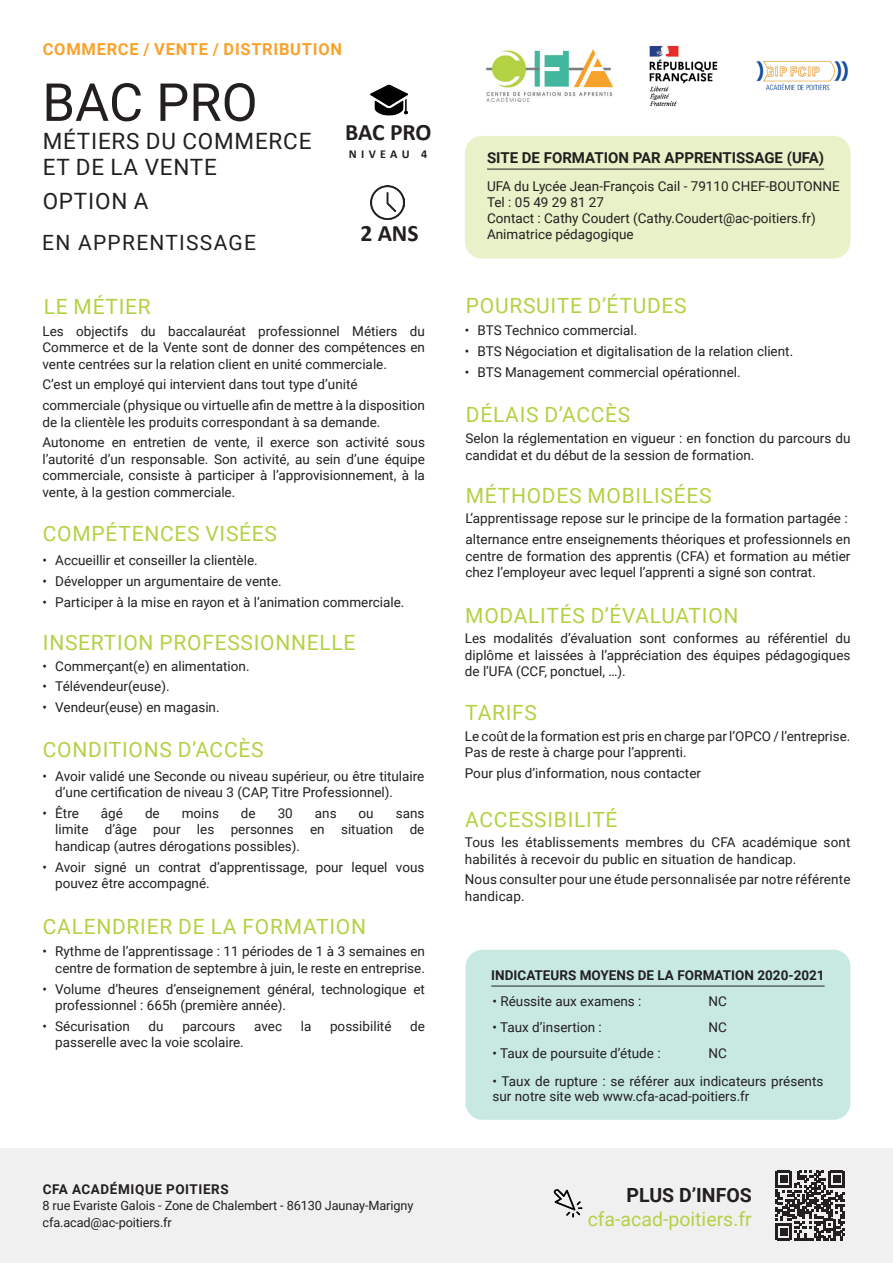
<style>
.page{position:relative;width:893px;height:1263px;background:#fff}
.page>*{position:absolute;margin:0;border:0;box-sizing:border-box;transform-origin:0 0}
.t1{font:52.5px "Roboto";color:#231f20}
.t2{font:700 23.55px "Calibri";letter-spacing:-.005em;color:#231f20}
.t3{font:22.5px/25.5px "Roboto";letter-spacing:.035em;color:#231f20}
.t4{font:21px "Roboto";letter-spacing:.035em;color:#b2d244}
.t5{font:21px "Roboto";letter-spacing:.06em;color:#231f20}
.t6{font:19.5px "Roboto";color:#b2d244}
.t7{font:700 19.5px "Roboto";color:#231f20}
.t8{font:700 16.5px "Roboto";letter-spacing:.045em;color:#f9a22b}
.t9{font:700 15px "Roboto";color:#231f20}
.t10{font:13.5px/16.5px "Roboto";color:#231f20}
.t11{font:700 13.5px "Roboto";color:#231f20}
.t12{font:700 13.5px "Roboto";letter-spacing:.045em;color:#231f20}
.t13{font:12.75px/16.5px "Roboto";letter-spacing:-.01em;color:#231f20}
.t14{font:700 12.15px "Calibri";letter-spacing:.36em;color:#231f20}
</style>
<div class="page">
<div style="left:0;top:1148px;width:893px;height:115px;background:#f0f0f1"></div>
<img style="left:486px;top:49px;width:128px;height:53px">
<img style="left:371px;top:185px;width:34px;height:34px">
<img style="left:371px;top:84px;width:37px;height:32px">
<div style="left:465px;top:136px;width:385px;height:123px;background:#e8f1c7;border-radius:17px"></div>
<hr style="left:487px;top:169px;width:337px;height:1px;background:#231f20">
<div style="left:465px;top:950px;width:385px;height:170px;background:#c7e9e1;border-radius:17px"></div>
<hr style="left:491px;top:986px;width:334px;height:1px;background:#231f20">
<img style="left:649px;top:45px;width:199px;height:61px">
<svg style="left:775px;top:1170px;width:70px;height:70px"></svg>
<img style="left:554px;top:1189px;width:28px;height:28px">
<p class="t8" style="left:43px;top:37px;width:301px">COMMERCE / VENTE / DISTRIBUTION</p>
<h1 class="t1" style="left:42px;top:65px;width:217px">BAC PRO</h1>
<h3 class="t3" style="left:43px;top:128px;width:270px">MÉTIERS DU COMMERCE<br>ET DE LA VENTE</h3>
<h3 class="t3" style="left:43px;top:187px;width:107px">OPTION A</h3>
<h2 class="t2" style="left:345px;top:116px;width:88px">BAC PRO</h2>
<p class="t14" style="left:349px;top:145px;width:80px">NIVEAU 4</p>
<p class="t9" style="left:487px;top:147px;width:339px">SITE DE FORMATION PAR APPRENTISSAGE (UFA)</p>
<p class="t10" style="left:487px;top:177px;width:354px">UFA du Lycée Jean-François Cail - 79110 CHEF-BOUTONNE Tel : 05 49 29 81 27<br>Contact : Cathy Coudert (Cathy.Coudert@ac-poitiers.fr)<br>Animatrice pédagogique</p>
<h2 class="t2" style="left:360px;top:216px;width:60px">2 ANS</h2>
<h3 class="t5" style="left:42px;top:228px;width:215px">EN APPRENTISSAGE</h3>
<h3 class="t4" style="left:44px;top:292px;width:109px">LE MÉTIER</h3>
<p class="t10" style="left:43px;top:322px;width:384px;text-align:justify">Les objectifs du baccalauréat professionnel Métiers du Commerce et de la Vente sont de donner des compétences en vente centrées sur la relation client en unité commerciale.</p>
<p class="t10" style="left:43px;top:374px;width:384px;line-height:20.7px">C’est un employé qui intervient dans tout type d’unité commerciale (physique ou virtuelle afin de mettre à la disposition</p>
<p class="t10" style="left:43px;top:411px;width:384px;line-height:20.7px">de la clientèle les produits correspondant à sa demande.<br>Autonome en entretien de vente, il exerce son activité sous</p>
<p class="t10" style="left:43px;top:450px;width:384px;text-align:justify">l’autorité d’un responsable. Son activité, au sein d’une équipe commerciale, consiste à participer à l’approvisionnement, à la vente, à la gestion commerciale.</p>
<h3 class="t4" style="left:43px;top:519px;width:236px">COMPÉTENCES VISÉES</h3>
<p class="t10" style="left:43px;top:552px;width:217px">• Accueillir et conseiller la clientèle.</p>
<p class="t10" style="left:43px;top:572px;width:241px">• Développer un argumentaire de vente.</p>
<p class="t10" style="left:43px;top:593px;width:363px">• Participer à la mise en rayon et à l’animation commerciale.</p>
<h3 class="t4" style="left:43px;top:628px;width:314px">INSERTION PROFESSIONNELLE</h3>
<p class="t10" style="left:43px;top:657px;width:209px">• Commerçant(e) en alimentation.</p>
<p class="t10" style="left:43px;top:678px;width:129px">• Télévendeur(euse).</p>
<p class="t10" style="left:43px;top:698px;width:179px">• Vendeur(euse) en magasin.</p>
<h3 class="t4" style="left:43px;top:734px;width:222px">CONDITIONS D’ACCÈS</h3>
<p class="t10" style="left:55px;top:767px;width:371px;text-indent:-13px">• Avoir validé une Seconde ou niveau supérieur, ou être titulaire d’une certification de niveau 3 (CAP, Titre Professionnel).</p>
<p class="t10" style="left:43px;top:804px;width:38px">• Être</p>
<p class="t10" style="left:101px;top:804px;width:24px">âgé</p>
<p class="t10" style="left:145px;top:804px;width:16px">de</p>
<p class="t10" style="left:182px;top:804px;width:39px">moins</p>
<p class="t10" style="left:241px;top:804px;width:16px">de</p>
<p class="t10" style="left:278px;top:804px;width:17px">30</p>
<p class="t10" style="left:315px;top:804px;width:23px">ans</p>
<p class="t10" style="left:359px;top:804px;width:17px">ou</p>
<p class="t10" style="left:55px;top:804px;width:371px;text-align:justify;text-indent:340px">sans limite d’âge pour les personnes en situation de handicap (autres dérogations possibles).</p>
<p class="t10" style="left:55px;top:858px;width:371px;text-indent:-13px">• Avoir signé un contrat d’apprentissage, pour lequel vous pouvez être accompagné.</p>
<h3 class="t4" style="left:43px;top:911px;width:325px">CALENDRIER DE LA FORMATION</h3>
<p class="t10" style="left:43px;top:943px;width:384px;text-align:right">• Rythme de l’apprentissage : 11 périodes de 1 à 3 semaines en centre de formation de septembre à juin, le reste en entreprise.</p>
<p class="t10" style="left:55px;top:980px;width:371px;text-indent:-13px">• Volume d’heures d’enseignement général, technologique et professionnel : 665h (première année).</p>
<p class="t10" style="left:43px;top:1017px;width:89px">• Sécurisation</p>
<p class="t10" style="left:149px;top:1017px;width:17px">du</p>
<p class="t10" style="left:182px;top:1017px;width:55px">parcours</p>
<p class="t10" style="left:254px;top:1017px;width:29px">avec</p>
<p class="t10" style="left:301px;top:1017px;width:12px">la</p>
<p class="t10" style="left:330px;top:1017px;width:63px">possibilité</p>
<p class="t10" style="left:410px;top:1017px;width:16px">de</p>
<p class="t10" style="left:55px;top:1034px;width:190px">passerelle avec la voie scolaire.</p>
<p class="t12" style="left:43px;top:1179px;width:188px">CFA ACADÉMIQUE POITIERS</p>
<p class="t13" style="left:43px;top:1197px;width:372px">8 rue Evariste Galois - Zone de Chalembert - 86130 Jaunay-Marigny cfa.acad@ac-poitiers.fr</p>
<h3 class="t4" style="left:466px;top:291px;width:222px">POURSUITE D’ÉTUDES</h3>
<p class="t10" style="left:465px;top:322px;width:174px">• BTS Technico commercial.</p>
<p class="t10" style="left:465px;top:343px;width:330px">• BTS Négociation et digitalisation de la relation client.</p>
<p class="t10" style="left:465px;top:363px;width:277px">• BTS Management commercial opérationnel.</p>
<h3 class="t4" style="left:466px;top:400px;width:166px">DÉLAIS D’ACCÈS</h3>
<p class="t10" style="left:465px;top:429px;width:386px">Selon la réglementation en vigueur : en fonction du parcours du candidat et du début de la session de formation.</p>
<h3 class="t4" style="left:466px;top:481px;width:247px">MÉTHODES MOBILISÉES</h3>
<p class="t10" style="left:465px;top:508px;width:386px;line-height:20.7px">L’apprentissage repose sur le principe de la formation partagée : alternance entre enseignements théoriques et professionnels en</p>
<p class="t10" style="left:465px;top:547px;width:386px">centre de formation des apprentis (CFA) et formation au métier chez l’employeur avec lequel l’apprenti a signé son contrat.</p>
<h3 class="t4" style="left:465px;top:601px;width:275px">MODALITÉS D’ÉVALUATION</h3>
<p class="t10" style="left:465px;top:630px;width:387px;text-align:justify">Les modalités d’évaluation sont conformes au référentiel du diplôme et laissées à l’appréciation des équipes pédagogiques de l’UFA (CCF, ponctuel, …).</p>
<h3 class="t4" style="left:465px;top:698px;width:73px">TARIFS</h3>
<p class="t10" style="left:465px;top:727px;width:387px">Le coût de la formation est pris en charge par l’OPCO / l’entreprise.<br>Pas de reste à charge pour l’apprenti.</p>
<p class="t10" style="left:465px;top:764px;width:238px">Pour plus d’information, nous contacter</p>
<h3 class="t4" style="left:465px;top:805px;width:154px">ACCESSIBILITÉ</h3>
<p class="t10" style="left:465px;top:834px;width:387px">Tous les établissements membres du CFA académique sont habilités à recevoir du public en situation de handicap.</p>
<p class="t10" style="left:465px;top:871px;width:387px">Nous consulter pour une étude personnalisée par notre référente handicap.</p>
<p class="t11" style="left:491px;top:966px;width:335px">INDICATEURS MOYENS DE LA FORMATION 2020-2021</p>
<p class="t10" style="left:493px;top:992px;width:150px">• Réussite aux examens :</p>
<p class="t10" style="left:709px;top:992px;width:20px">NC</p>
<p class="t10" style="left:493px;top:1018px;width:111px">• Taux d’insertion :</p>
<p class="t10" style="left:709px;top:1018px;width:20px">NC</p>
<p class="t10" style="left:493px;top:1044px;width:170px">• Taux de poursuite d’étude :</p>
<p class="t10" style="left:709px;top:1044px;width:20px">NC</p>
<p class="t10" style="left:493px;top:1073px;width:332px;line-height:15px">• Taux de rupture : se référer aux indicateurs présents sur notre site web www.cfa-acad-poitiers.fr</p>
<h3 class="t7" style="left:626px;top:1182px;width:127px">PLUS D’INFOS</h3>
<h3 class="t6" style="left:588px;top:1205px;width:166px">cfa-acad-poitiers.fr</h3>
</div>
